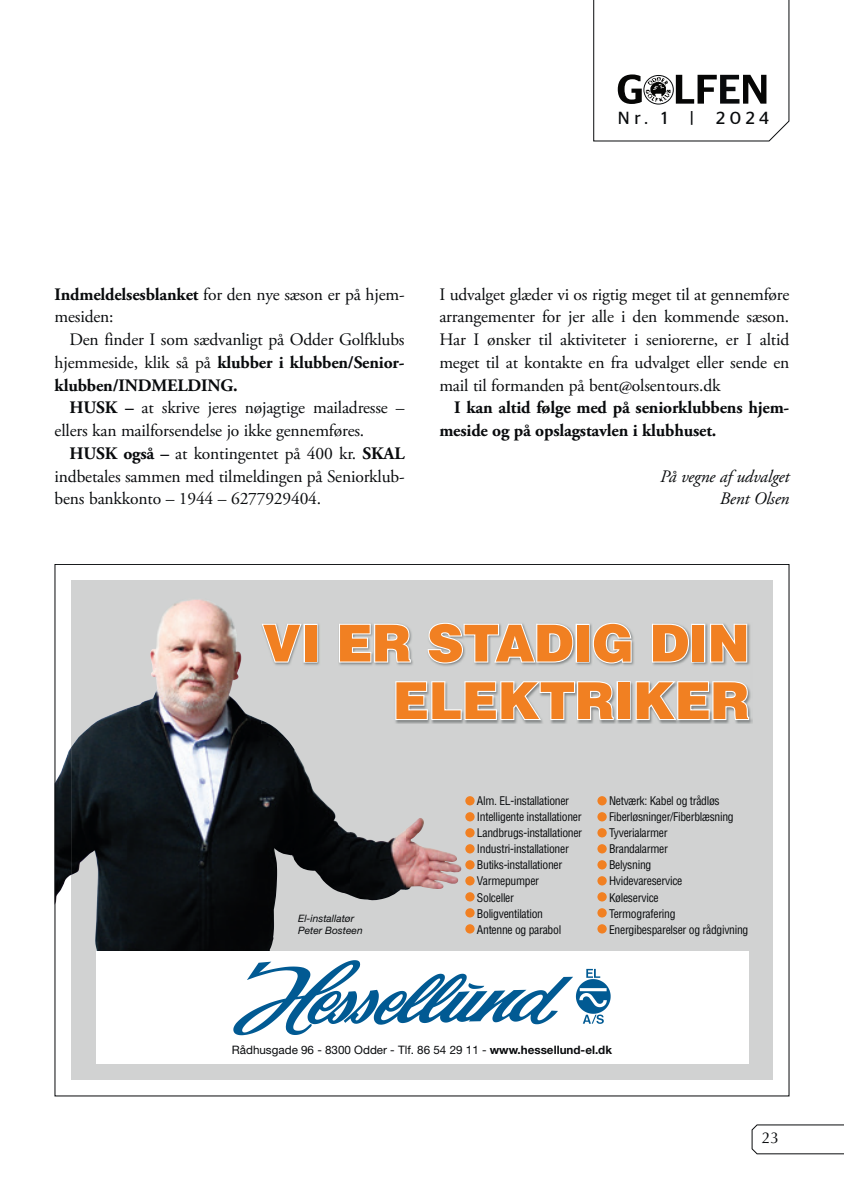
<style>
.page{position:relative;width:844px;height:1191px;background:#fff}
.page>*{position:absolute;margin:0;border:0;box-sizing:border-box;transform-origin:0 0}
.t1{font:900 50.93px/57.4px "Helvetica LT Std";letter-spacing:-.01em;color:#f18022;text-align:right}
.t2{font:17.5px/22.8px "Adobe Garamond Pro";letter-spacing:-.01em;color:#090b0d;text-align:justify}
.t3{font:700 17.5px/22.8px "Adobe Garamond Pro";letter-spacing:-.01em;color:#090b0d}
.t4{font:italic 17.5px/22.8px "Adobe Garamond Pro";letter-spacing:-.01em;color:#090b0d;text-align:right}
.t5{font:17.5px "Stag Sans";letter-spacing:.26em;color:#090b0d}
.t6{font:15.75px "Optima LT Std";color:#090b0d}
.t7{font:condensed 11.72px/15.9px "Helvetica LT Std";letter-spacing:-.025em;color:#090b0d}
.t8{font:11.72px "Helvetica Neue";color:#090b0d}
.t9{font:italic 10.15px/12.2px "Helvetica Neue";color:#090b0d}
.s1{font-weight:700}
</style>
<div class="page">
<div style="left:71px;top:580px;width:701px;height:499px;background:#d1d2d2"></div>
<img style="left:57px;top:748px;width:14px;height:147px">
<img style="left:127px;top:599px;width:167px;height:352px">
<img style="left:71px;top:708px;width:56px;height:243px">
<img style="left:294px;top:749px;width:56px;height:146px">
<img style="left:406px;top:818px;width:55px;height:71px">
<img style="left:350px;top:831px;width:56px;height:70px">
<div style="left:96px;top:951px;width:651px;height:112px;background:#fff"></div>
<svg style="left:233px;top:960px;width:377px;height:75px"></svg>
<img style="left:261px;top:624px;width:491px;height:100px">
<svg style="left:261px;top:720px;width:8px;height:4px"></svg>
<svg style="left:260px;top:622px;width:43px;height:42px"></svg>
<div style="left:303px;top:623px;width:14px;height:39px;border:2px solid #fff"></div>
<svg style="left:338px;top:623px;width:74px;height:40px"></svg>
<svg style="left:426px;top:623px;width:148px;height:41px"></svg>
<div style="left:575px;top:623px;width:14px;height:39px;border:2px solid #fff"></div>
<svg style="left:591px;top:623px;width:41px;height:41px"></svg>
<svg style="left:650px;top:623px;width:40px;height:40px"></svg>
<div style="left:691px;top:623px;width:14px;height:39px;border:2px solid #fff"></div>
<svg style="left:708px;top:623px;width:40px;height:40px"></svg>
<svg style="left:394px;top:680px;width:220px;height:41px"></svg>
<div style="left:616px;top:681px;width:14px;height:39px;border:2px solid #fff"></div>
<svg style="left:634px;top:680px;width:116px;height:41px"></svg>
<div style="left:465px;top:796px;width:9px;height:9px;background:#f18022;border-radius:50%"></div>
<div style="left:465px;top:812px;width:9px;height:9px;background:#f18022;border-radius:50%"></div>
<div style="left:465px;top:828px;width:9px;height:9px;background:#f18022;border-radius:50%"></div>
<div style="left:465px;top:844px;width:9px;height:9px;background:#f18022;border-radius:50%"></div>
<div style="left:465px;top:860px;width:9px;height:9px;background:#f18022;border-radius:50%"></div>
<div style="left:465px;top:876px;width:9px;height:9px;background:#f18022;border-radius:50%"></div>
<div style="left:465px;top:892px;width:9px;height:9px;background:#f18022;border-radius:50%"></div>
<div style="left:465px;top:908px;width:9px;height:9px;background:#f18022;border-radius:50%"></div>
<div style="left:465px;top:924px;width:9px;height:9px;background:#f18022;border-radius:50%"></div>
<div style="left:597px;top:796px;width:9px;height:9px;background:#f18022;border-radius:50%"></div>
<div style="left:597px;top:812px;width:9px;height:9px;background:#f18022;border-radius:50%"></div>
<div style="left:597px;top:828px;width:9px;height:9px;background:#f18022;border-radius:50%"></div>
<div style="left:597px;top:844px;width:9px;height:9px;background:#f18022;border-radius:50%"></div>
<div style="left:597px;top:860px;width:9px;height:9px;background:#f18022;border-radius:50%"></div>
<div style="left:597px;top:876px;width:9px;height:9px;background:#f18022;border-radius:50%"></div>
<div style="left:597px;top:892px;width:9px;height:9px;background:#f18022;border-radius:50%"></div>
<div style="left:597px;top:908px;width:9px;height:9px;background:#f18022;border-radius:50%"></div>
<div style="left:597px;top:924px;width:9px;height:9px;background:#f18022;border-radius:50%"></div>
<svg style="left:593px;top:0;width:196px;height:141px"></svg>
<svg style="left:751px;top:1124px;width:92px;height:30px"></svg>
<p class="t5" style="left:617px;top:108px;width:51px">Nr. 1</p>
<p class="t5" style="left:690px;top:108px;width:5px">|</p>
<p class="t5" style="left:716px;top:108px;width:54px">2024</p>
<p class="t2" style="left:55px;top:283px;width:351px"><span class="s1">Indmeldelsesblanket</span> for den nye sæson er på hjem&shy;mesiden:</p>
<p class="t2" style="left:55px;top:329px;width:351px;text-indent:15px">Den finder I som sædvanligt på Odder Golfklubs hjemmeside, klik så på <span class="s1">klubber i klubben/Senior&shy;klubben/INDMELDING.</span></p>
<p class="t2" style="left:55px;top:397px;width:351px;text-indent:15px"><span class="s1">HUSK –</span> at skrive jeres nøjagtige mailadresse – ellers kan mailforsendelse jo ikke gennemføres.</p>
<p class="t2" style="left:55px;top:442px;width:351px;text-indent:15px"><span class="s1">HUSK også –</span> at kontingentet på 400 kr. <span class="s1">SKAL </span>indbetales sammen med tilmeldingen på Seniorklub&shy;bens bankkonto – 1944 – 6277929404.</p>
<p class="t2" style="left:439px;top:283px;width:351px">I udvalget glæder vi os rigtig meget til at gennemføre arrangementer for jer alle i den kommende sæson.<br>Har I ønsker til aktiviteter i seniorerne, er I altid meget til at kontakte en fra udvalget eller sende en mail til formanden på bent@olsentours.dk</p>
<p class="t3" style="left:439px;top:397px;width:351px;text-indent:15px">I kan altid følge med på seniorklubbens hjem&shy;meside og på opslagstavlen i klubhuset.</p>
<p class="t4" style="left:660px;top:465px;width:130px">På vegne af udvalget<br>Bent Olsen</p>
<h1 class="t1" style="left:262px;top:613px;width:489px">VI ER STADIG DIN<br>ELEKTRIKER</h1>
<p class="t9" style="left:298px;top:912px;width:66px">El-installatør<br>Peter Bosteen</p>
<p class="t7" style="left:477px;top:793px;width:107px">Alm. EL-installationer<br>Intelligente installationer<br>Landbrugs-installationer<br>Industri-installationer<br>Butiks-installationer<br>Varmepumper<br>Solceller<br>Boligventilation<br>Antenne og parabol</p>
<p class="t7" style="left:609px;top:793px;width:141px">Netværk: Kabel og trådløs<br>Fiberløsninger/Fiberblæsning<br>Tyverialarmer<br>Brandalarmer<br>Belysning<br>Hvidevareservice<br>Køleservice<br>Termografering<br>Energibesparelser og rådgivning</p>
<p class="t8" style="left:232px;top:1043px;width:381px">Rådhusgade 96 - 8300 Odder - Tlf. 86 54 29 11 - <span class="s1">www.hessellund-el.dk</span></p>
<p class="t6" style="left:761px;top:1129px;width:19px">23</p>
</div>
